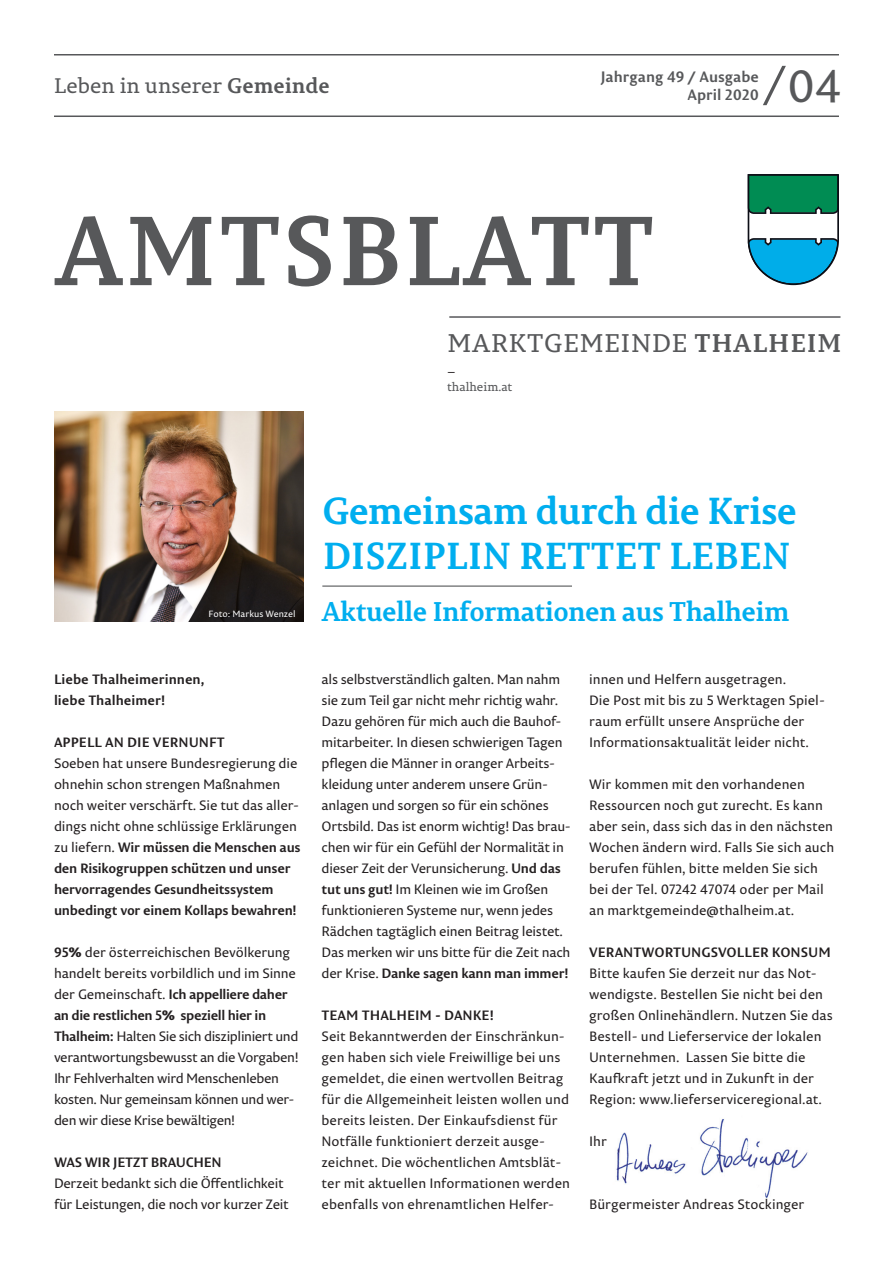
<style>
.page{position:relative;width:893px;height:1263px;background:#fff}
.page>*{position:absolute;margin:0;border:0;box-sizing:border-box;transform-origin:0 0}
.t1{font:700 97.5px "Permian Slab Serif Typeface";letter-spacing:.02em;color:#57585a}
.t2{font:45px "Permian Sans Typeface";color:#57585a}
.t3{font:700 37.5px/45px "Permian Slab Serif Typeface";letter-spacing:-.02em;color:#00aeef}
.t4{font:700 27px "Permian Slab Serif Typeface";letter-spacing:-.02em;color:#00aeef}
.t5{font:25.5px "Permian Slab Serif Typeface";letter-spacing:.035em;color:#57585a}
.t6{font:21px "Permian Slab Serif Typeface";color:#57585a}
.t7{font:700 15px "Permian Sans Typeface";color:#57585a}
.t8{font:13.5px/21px "Permian Sans Typeface";letter-spacing:-.01em;color:#231f20}
.t9{font:13.5px/21px "Permian Sans Typeface";letter-spacing:-.03em;color:#231f20}
.t10{font:700 13.5px/21px "Permian Sans Typeface";color:#231f20}
.t11{font:700 13.5px "Permian Sans Typeface";letter-spacing:-.02em;color:#231f20}
.t12{font:12px "Permian Slab Serif Typeface";color:#57585a}
.t13{font:12px "Permian Slab Serif Typeface";color:#231f20}
.t14{font:9px "Permian Sans Typeface";color:#fff}
.s1{font-weight:700}
</style>
<div class="page">
<hr style="left:54px;top:54px;width:785px;height:2px;background:#57585a">
<hr style="left:54px;top:116px;width:785px;height:1px;background:#57585a">
<hr style="left:449px;top:316px;width:391px;height:2px;background:#57585a">
<svg style="left:763px;top:66px;width:23px;height:39px"></svg>
<svg style="left:748px;top:174px;width:91px;height:111px"></svg>
<img style="left:54px;top:412px;width:250px;height:209px">
<img style="left:616px;top:1119px;width:192px;height:79px">
<hr style="left:322px;top:585px;width:250px;height:2px;background:#57585a">
<h3 class="t6" style="left:54px;top:69px;width:277px">Leben in unserer <span class="s1">Gemeinde</span></h3>
<p class="t7" style="left:601px;top:64px;width:160px">Jahrgang 49 / Ausgabe</p>
<p class="t7" style="left:687px;top:82px;width:73px">April 2020</p>
<h2 class="t2" style="left:787px;top:52px;width:56px">04</h2>
<h1 class="t1" style="left:55px;top:169px;width:601px">AMTSBLATT</h1>
<h3 class="t5" style="left:447px;top:323px;width:396px">MARKTGEMEINDE <span class="s1">THALHEIM</span></h3>
<p class="t13" style="left:447px;top:363px;width:10px">—</p>
<p class="t12" style="left:447px;top:378px;width:67px">thalheim.at</p>
<p class="t14" style="left:209px;top:606px;width:89px">Foto: Markus Wenzel</p>
<p class="t10" style="left:54px;top:668px;width:152px">Liebe Thalheimerinnen, liebe Thalheimer!</p>
<p class="t10" style="left:54px;top:731px;width:172px">APPELL AN DIE VERNUNFT</p>
<p class="t8" style="left:54px;top:752px;width:248px">Soeben hat unsere Bundesregierung die ohnehin schon strengen Maßnahmen noch weiter verschärft. Sie tut das aller&shy;dings nicht ohne schlüssige Erklärungen zu liefern. <span class="s1">Wir müssen die Menschen aus den Risikogruppen schützen und unser hervorragendes Gesundheitssystem unbedingt vor einem Kollaps bewahren!</span></p>
<p class="t9" style="left:54px;top:941px;width:246px"><span class="s1">95%</span> der österreichischen Bevölkerung handelt bereits vorbildlich und im Sinne der Gemeinschaft. <span class="s1">Ich appelliere daher an die restlichen 5% speziell hier in Thalheim:</span> Halten Sie sich diszipliniert und verantwortungsbewusst an die Vorgaben!<br>Ihr Fehlverhalten wird Menschenleben kosten. Nur gemeinsam können und wer&shy;den wir diese Krise bewältigen!</p>
<p class="t11" style="left:54px;top:1151px;width:169px">WAS WIR JETZT BRAUCHEN</p>
<p class="t8" style="left:54px;top:1172px;width:236px">Derzeit bedankt sich die Öffentlichkeit für Leistungen, die noch vor kurzer Zeit</p>
<h3 class="t3" style="left:322px;top:486px;width:476px">Gemeinsam durch die Krise<br>DISZIPLIN RETTET LEBEN</h3>
<h3 class="t4" style="left:322px;top:589px;width:469px">Aktuelle Informationen aus Thalheim</h3>
<p class="t8" style="left:322px;top:668px;width:251px">als selbstverständlich galten. Man nahm sie zum Teil gar nicht mehr richtig wahr.<br>Dazu gehören für mich auch die Bauhof&shy;mitarbeiter. In diesen schwierigen Tagen pflegen die Männer in oranger Arbeits&shy;kleidung unter anderem unsere Grün&shy;anlagen und sorgen so für ein schönes Ortsbild. Das ist enorm wichtig! Das brau&shy;chen wir für ein Gefühl der Normalität in dieser Zeit der Verunsicherung. <span class="s1">Und das tut uns gut!</span> Im Kleinen wie im Großen funktionieren Systeme nur, wenn jedes Rädchen tagtäglich einen Beitrag leistet.<br>Das merken wir uns bitte für die Zeit nach der Krise. <span class="s1">Danke sagen kann man immer!</span></p>
<p class="t10" style="left:322px;top:1004px;width:174px">TEAM THALHEIM - DANKE!</p>
<p class="t8" style="left:322px;top:1026px;width:250px">Seit Bekanntwerden der Einschränkun&shy;gen haben sich viele Freiwillige bei uns gemeldet, die einen wertvollen Beitrag für die Allgemeinheit leisten wollen und bereits leisten. Der Einkaufsdienst für Notfälle funktioniert derzeit ausge&shy;zeichnet. Die wöchentlichen Amtsblät&shy;ter mit aktuellen Informationen werden ebenfalls von ehrenamtlichen Helfer-</p>
<p class="t8" style="left:589px;top:669px;width:237px">innen und Helfern ausgetragen.<br>Die Post mit bis zu 5 Werktagen Spiel&shy;raum erfüllt unsere Ansprüche der Informationsaktualität leider nicht.</p>
<p class="t8" style="left:589px;top:774px;width:247px">Wir kommen mit den vorhandenen Ressourcen noch gut zurecht. Es kann aber sein, dass sich das in den nächsten Wochen ändern wird. Falls Sie sich auch berufen fühlen, bitte melden Sie sich bei der Tel. 07242 47074 oder per Mail an marktgemeinde@thalheim.at.</p>
<p class="t10" style="left:589px;top:941px;width:243px">VERANTWORTUNGSVOLLER KONSUM</p>
<p class="t8" style="left:589px;top:963px;width:245px">Bitte kaufen Sie derzeit nur das Not&shy;wendigste. Bestellen Sie nicht bei den großen Onlinehändlern. Nutzen Sie das Bestell- und Lieferservice der lokalen Unternehmen. Lassen Sie bitte die Kaufkraft jetzt und in Zukunft in der Region: www.lieferserviceregional.at.</p>
<p class="t8" style="left:589px;top:1131px;width:19px">Ihr</p>
<p class="t8" style="left:589px;top:1194px;width:217px">Bürgermeister Andreas Stockinger</p>
</div>
